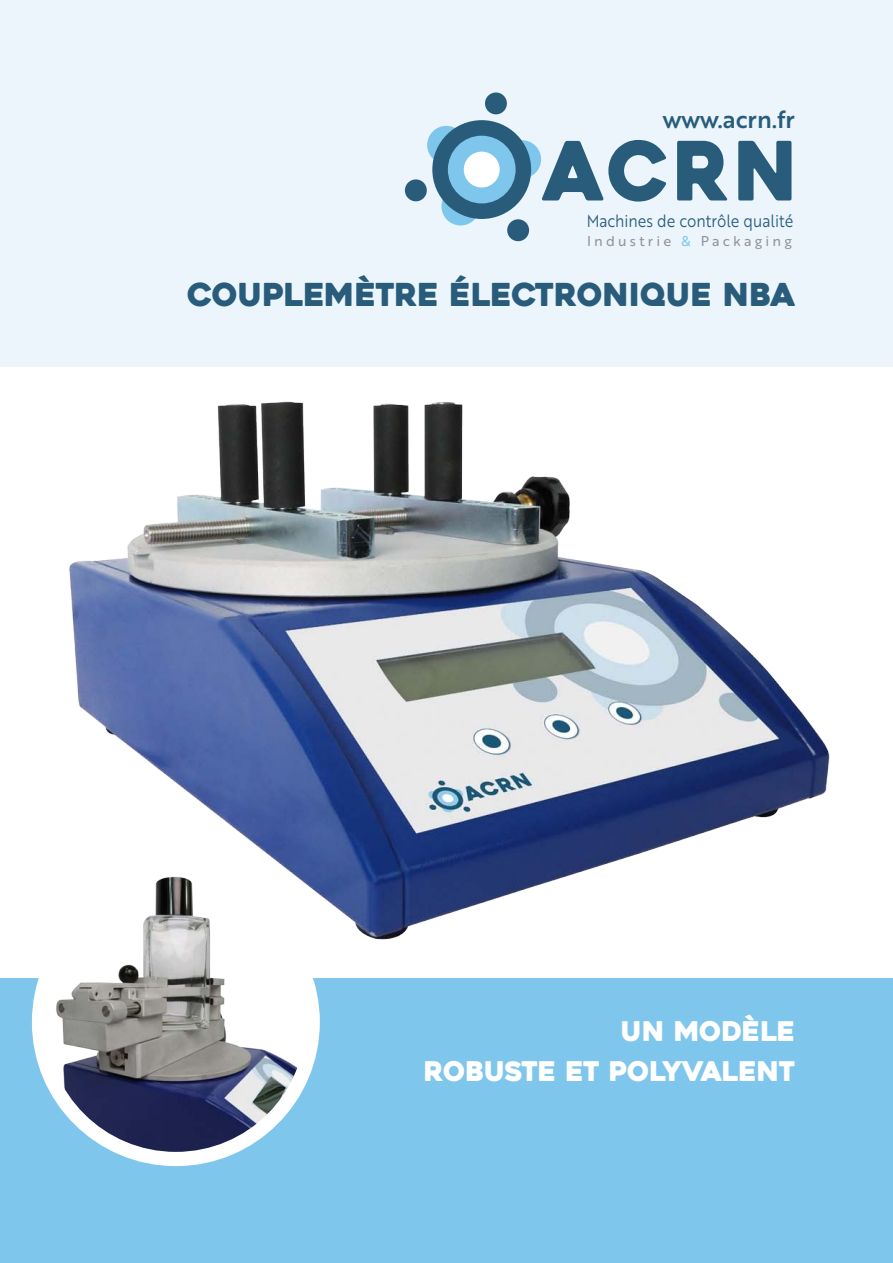
<style>
.page{position:relative;width:893px;height:1263px;background:#fff}
.page>*{position:absolute;margin:0;border:0;box-sizing:border-box;transform-origin:0 0}
.t1{font:81.6px "Heavitas";color:#295c7b;scale:.95 1}
.t2{font:31.5px "Heavitas";color:#295c7b}
.t3{font:27px/40.5px "Heavitas";color:#fff;text-align:right}
.t4{font:24px "Brother 1816 Medium";color:#295c7b}
.t5{font:17.4px "Brother 1816 Book";color:#295c7b;scale:.87 1}
.t6{font:13.8px "Brother 1816 Regular";letter-spacing:.23em;color:#939598}
.s1{color:#7fc6ed}
</style>
<div class="page">
<img style="left:69px;top:401px;width:761px;height:539px">
<div style="left:0;top:978px;width:893px;height:285px;background:#7fc6ed"></div>
<div style="left:0;top:0;width:893px;height:366px;background:#ebf5fb"></div>
<div style="left:427px;top:126px;width:38px;height:38px;background:#7fc6ed;border-radius:50%"></div>
<div style="left:503px;top:140px;width:38px;height:38px;background:#7fc6ed;border-radius:50%"></div>
<div style="left:441px;top:187px;width:39px;height:38px;background:#7fc6ed;border-radius:50%"></div>
<div style="left:432px;top:120px;width:99px;height:99px;background:#295c7b;border-radius:50%"></div>
<div style="left:448px;top:136px;width:68px;height:67px;background:#7fc6ed;border-radius:50%"></div>
<div style="left:464px;top:152px;width:36px;height:35px;background:#fff;border-radius:50%"></div>
<div style="left:405px;top:179px;width:22px;height:22px;background:#295c7b;border-radius:50%"></div>
<div style="left:485px;top:92px;width:22px;height:22px;background:#295c7b;border-radius:50%"></div>
<div style="left:507px;top:219px;width:22px;height:22px;background:#295c7b;border-radius:50%"></div>
<div style="left:32px;top:878px;width:288px;height:288px;background:#fff;border-radius:50%"></div>
<img style="left:46px;top:857px;width:260px;height:295px;border-radius:130px">
<p class="t4" style="left:663px;top:106px;width:134px">www.acrn.fr</p>
<h1 class="t1" style="left:544px;top:125px;width:270px">ACRN</h1>
<p class="t5" style="left:587px;top:214px;width:239px">Machines de contrôle qualité</p>
<p class="t6" style="left:587px;top:235px;width:206px">Industrie <span class="s1">&amp;</span> Packaging</p>
<p class="t2" style="left:187px;top:277px;width:610px">COUPLEMÈTRE ÉLECTRONIQUE NBA</p>
<p class="t3" style="left:424px;top:1011px;width:373px">UN MODÈLE<br>ROBUSTE ET POLYVALENT</p>
</div>
